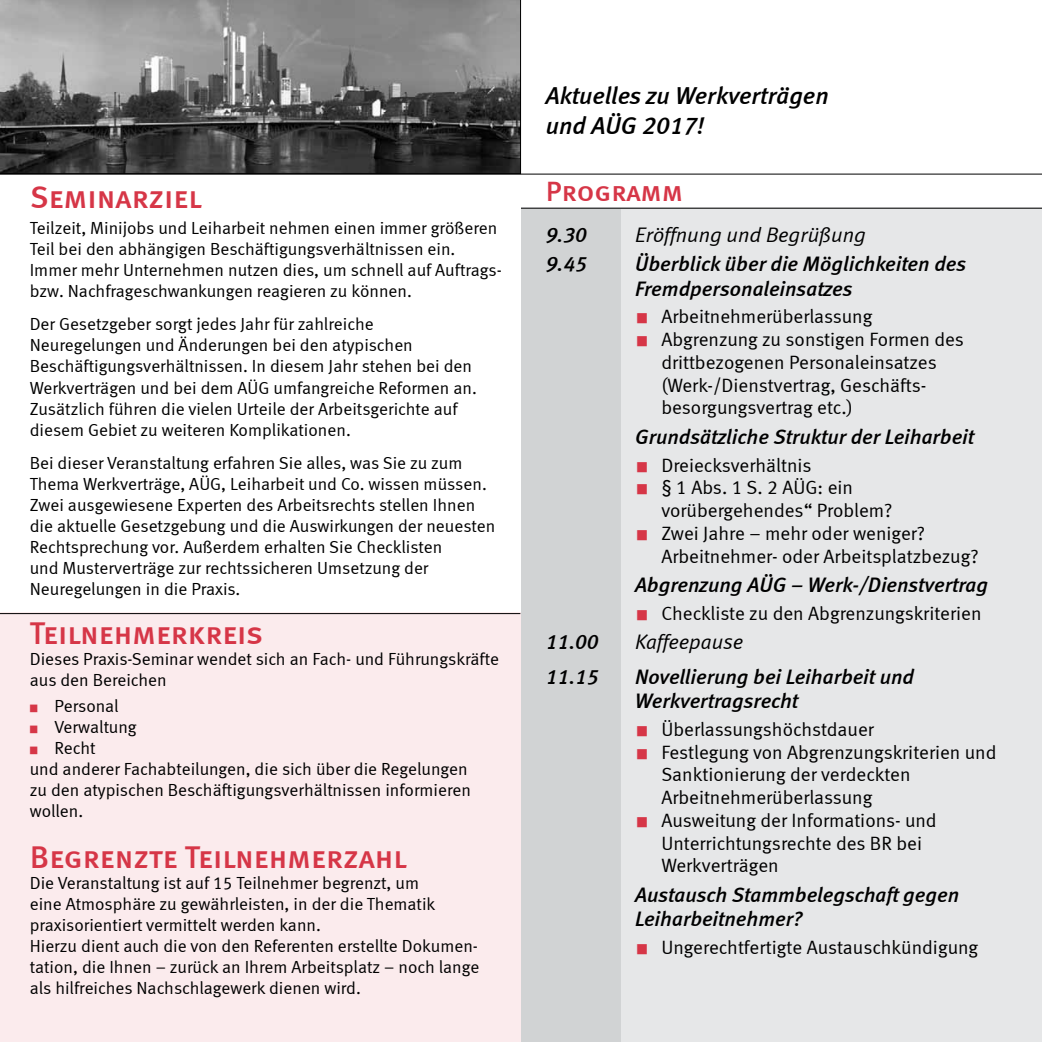
<style>
.page{position:relative;width:1042px;height:1042px;background:#fff}
.page>*{position:absolute;margin:0;border:0;box-sizing:border-box;transform-origin:0 0}
.t1{font:31.5px "Meta Medium LF Caps";color:#d63647}
.t2{font:28px "Meta Medium LF Caps";color:#d63647}
.t3{font:italic 24.5px/29.4px "Meta Medium LF";color:#000}
.t4{font:italic 21px/24.5px "Meta Medium LF";color:#000}
.t5{font:italic 21px "Meta Normal LF";color:#000}
.t6{font:19.25px/22.8px "Meta Normal LF";color:#000}
.t7{font:17.5px/21px "Meta Normal LF";color:#000}
.s1{color:#d63647}
</style>
<div class="page">
<div style="left:521px;top:208px;width:521px;height:834px;background:#e6e7e8"></div>
<div style="left:0;top:613px;width:521px;height:429px;background:#fbebed"></div>
<svg style="left:0;top:0;width:521px;height:174px;background:#6c6c6c"></svg>
<hr style="left:0;top:174px;width:1042px;height:1px;background:#000">
<hr style="left:521px;top:208px;width:521px;height:1px;background:#000">
<div style="left:521px;top:209px;width:99px;height:833px;background:#d1d3d4"></div>
<hr style="left:0;top:613px;width:520px;height:1px;background:#000">
<h1 class="t1" style="left:30px;top:179px;width:174px">Seminarziel</h1>
<p class="t7" style="left:30px;top:217px;width:474px">Teilzeit, Minijobs und Leiharbeit nehmen einen immer größeren Teil bei den abhängigen Beschäftigungsverhältnissen ein.<br>Immer mehr Unternehmen nutzen dies, um schnell auf Auftrags&shy;bzw. Nachfrageschwankungen reagieren zu können.</p>
<p class="t7" style="left:30px;top:314px;width:449px">Der Gesetzgeber sorgt jedes Jahr für zahlreiche Neuregelungen und Änderungen bei den atypischen Beschäftigungsverhältnissen. In diesem Jahr stehen bei den Werkverträgen und bei dem AÜG umfangreiche Reformen an.<br>Zusätzlich führen die vielen Urteile der Arbeitsgerichte auf diesem Gebiet zu weiteren Komplikationen.</p>
<p class="t7" style="left:30px;top:452px;width:467px">Bei dieser Veranstaltung erfahren Sie alles, was Sie zu zum Thema Werkverträge, AÜG, Leiharbeit und Co. wissen müssen.<br>Zwei ausgewiesene Experten des Arbeitsrechts stellen Ihnen die aktuelle Gesetzgebung und die Auswirkungen der neuesten Rechtsprechung vor. Außerdem erhalten Sie Checklisten<br>und Musterverträge zur rechtssicheren Umsetzung der Neuregelungen in die Praxis.</p>
<h1 class="t1" style="left:30px;top:615px;width:235px">Teilnehmerkreis</h1>
<p class="t7" style="left:30px;top:648px;width:471px">Dieses Praxis-Seminar wendet sich an Fach- und Führungskräfte aus den Bereichen</p>
<p class="t7" style="left:30px;top:695px;width:91px"><span class="s1">■</span> Personal</p>
<p class="t7" style="left:30px;top:716px;width:108px"><span class="s1">■</span> Verwaltung</p>
<p class="t7" style="left:30px;top:737px;width:443px"><span class="s1">■</span> Recht<br>und anderer Fachabteilungen, die sich über die Regelungen zu den atypischen Beschäftigungsverhältnissen informieren wollen.</p>
<h1 class="t1" style="left:30px;top:839px;width:378px">Begrenzte Teilnehmerzahl</h1>
<p class="t7" style="left:30px;top:872px;width:451px">Die Veranstaltung ist auf 15 Teilnehmer begrenzt, um<br>eine Atmosphäre zu gewährleisten, in der die Thematik praxisorientiert vermittelt werden kann.<br>Hierzu dient auch die von den Referenten erstellte Dokumen&shy;tation, die Ihnen – zurück an Ihrem Arbeitsplatz – noch lange als hilfreiches Nachschlagewerk dienen wird.</p>
<h3 class="t3" style="left:546px;top:81px;width:284px">Aktuelles zu Werkverträgen und AÜG 2017!</h3>
<h2 class="t2" style="left:546px;top:175px;width:139px">Programm</h2>
<p class="t4" style="left:546px;top:222px;width:43px">9.30</p>
<p class="t5" style="left:635px;top:222px;width:232px">Eröffnung und Begrüßung</p>
<p class="t4" style="left:546px;top:251px;width:43px">9.45</p>
<p class="t4" style="left:635px;top:251px;width:333px">Überblick über die Möglichkeiten des<br>Fremdpersonaleinsatzes</p>
<p class="t6" style="left:637px;top:305px;width:237px"><span class="s1">■</span> Arbeitnehmerüberlassung</p>
<p class="t6" style="left:661px;top:328px;width:304px;text-indent:-24px"><span class="s1">■</span> Abgrenzung zu sonstigen Formen des drittbezogenen Personaleinsatzes (Werk-/Dienstvertrag, Geschäfts&shy;besorgungsvertrag etc.)</p>
<p class="t4" style="left:635px;top:424px;width:340px">Grundsätzliche Struktur der Leiharbeit</p>
<p class="t6" style="left:637px;top:453px;width:176px"><span class="s1">■</span> Dreiecksverhältnis</p>
<p class="t6" style="left:661px;top:476px;width:233px;text-indent:-24px"><span class="s1">■</span> § 1 Abs. 1 S. 2 AÜG: ein vorübergehendes“ Problem?</p>
<p class="t6" style="left:661px;top:521px;width:319px;text-indent:-24px"><span class="s1">■</span> Zwei Jahre – mehr oder weniger?<br>Arbeitnehmer- oder Arbeitsplatzbezug?</p>
<p class="t4" style="left:635px;top:572px;width:354px">Abgrenzung AÜG – Werk-/Dienstvertrag</p>
<p class="t6" style="left:637px;top:601px;width:346px"><span class="s1">■</span> Checkliste zu den Abgrenzungskriterien</p>
<p class="t4" style="left:546px;top:629px;width:54px">11.00</p>
<p class="t5" style="left:635px;top:630px;width:110px">Kaffeepause</p>
<p class="t4" style="left:546px;top:664px;width:54px">11.15</p>
<p class="t4" style="left:635px;top:664px;width:280px">Novellierung bei Leiharbeit und<br>Werkvertragsrecht</p>
<p class="t6" style="left:637px;top:717px;width:239px"><span class="s1">■</span> Überlassungshöchstdauer</p>
<p class="t6" style="left:661px;top:740px;width:337px;text-indent:-24px"><span class="s1">■</span> Festlegung von Abgrenzungskriterien und<br>Sanktionierung der verdeckten<br>Arbeitnehmerüberlassung</p>
<p class="t6" style="left:661px;top:808px;width:277px;text-indent:-24px"><span class="s1">■</span> Ausweitung der Informations- und<br>Unterrichtungsrechte des BR bei<br>Werkverträgen</p>
<p class="t4" style="left:635px;top:882px;width:325px">Austausch Stammbelegschaft gegen<br>Leiharbeitnehmer?</p>
<p class="t6" style="left:637px;top:936px;width:343px"><span class="s1">■</span> Ungerechtfertigte Austauschkündigung</p>
</div>
